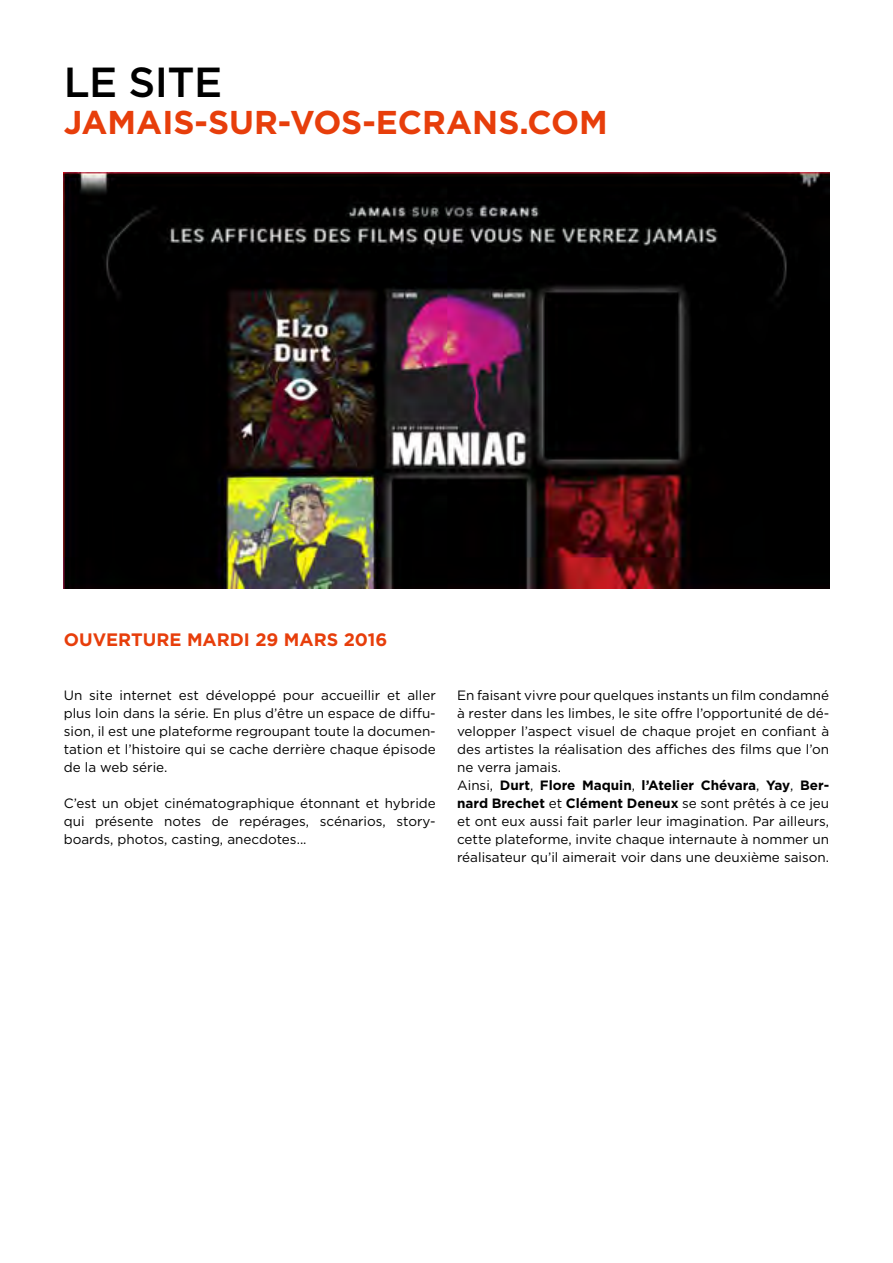
<style>
.page{position:relative;width:893px;height:1263px;background:#fff}
.page>*{position:absolute;margin:0;border:0;box-sizing:border-box;transform-origin:0 0}
.t1{font:500 42px "Gotham";color:#000}
.t2{font:700 33px "Gotham";color:#e73e0b}
.t3{font:700 18px "Gotham";color:#e73e0b}
.t4{font:13.5px/18px "Gotham";color:#000;text-align:justify}
.s1{font-weight:700}
</style>
<div class="page">
<img style="left:64px;top:173px;width:765px;height:415px">
<h1 class="t1" style="left:64px;top:55px;width:160px">LE SITE</h1>
<h2 class="t2" style="left:64px;top:101px;width:41px">jamais</h2>
<h2 class="t2" style="left:195px;top:101px;width:38px">-sur</h2>
<h2 class="t2" style="left:278px;top:101px;width:37px">-vos</h2>
<h2 class="t2" style="left:362px;top:101px;width:38px">-ecrans</h2>
<h2 class="t2" style="left:519px;top:101px;width:35px">.com</h2>
<h3 class="t3" style="left:64px;top:628px;width:29px">Ouverture</h3>
<h3 class="t3" style="left:187px;top:628px;width:13px">mardi</h3>
<h3 class="t3" style="left:255px;top:628px;width:43px">29 mars</h3>
<h3 class="t3" style="left:344px;top:628px;width:45px">2016</h3>
<p class="t4" style="left:64px;top:686px;width:374px">U n site internet est développé pour accueillir et aller plus loin dans la série. En plus d’être un espace de diffu&shy;sion, il est une plateforme regroupant toute la documen&shy;tation et l’histoire qui se cache derrière chaque épisode de la web série.</p>
<p class="t4" style="left:64px;top:794px;width:374px">C’est un objet cinématographique étonnant et hybride qui présente notes de repérages, scénarios, story&shy;boards, photos, casting, anecdotes...</p>
<p class="t4" style="left:457px;top:686px;width:374px;text-align:left">En faisant vivre pour quelques instants un film condamné à rester dans les limbes, le site offre l’opportunité de dé&shy;velopper l’aspect visuel de chaque projet en confiant à des artistes la réalisation des affiches des films que l’on ne verra jamais.<br>Ainsi, <span class="s1">Durt</span>, <span class="s1">Flore Maquin</span>, <span class="s1">l’Atelier Chévara</span>, <span class="s1">Yay</span>, <span class="s1">Ber&shy;nard Brechet</span> et <span class="s1">Clément Deneux</span> se sont prêtés à ce jeu et ont eux aussi fait parler leur imagination. Par ailleurs, cette plateforme, invite chaque internaute à nommer un réalisateur qu’il aimerait voir dans une deuxième saison.</p>
</div>
